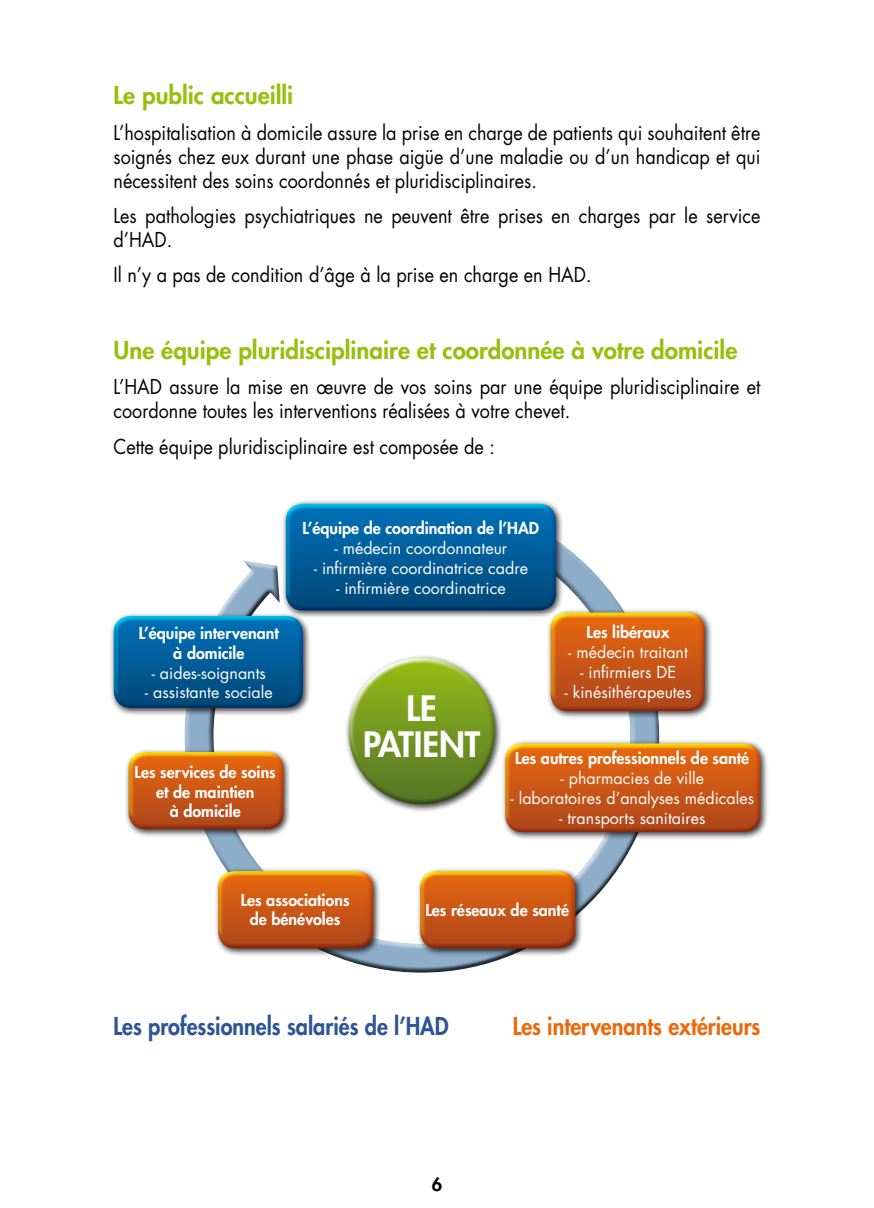
<style>
.page{position:relative;width:874px;height:1208px;background:#fff}
.page>*{position:absolute;margin:0;border:0;box-sizing:border-box;transform-origin:0 0}
.t1{font:800 34px/36px "Futura";color:#fff;text-align:center}
.t2{font:800 24px "Futura";color:#97bf0d}
.t3{font:800 24px "Futura";color:#2f5496;scale:.9 1}
.t4{font:800 24px "Futura";color:#eb690b;scale:.9 1}
.t5{font:20px/24px "Futura";color:#000;scale:.9 1}
.t6{font:800 18px "Futura";color:#000}
.t7{font:16px "Futura";color:#fff}
.t8{font:800 16px/19.2px "Futura";color:#fff;text-align:center}
</style>
<div class="page">
<div style="left:195px;top:530px;width:466px;height:444px;background:#000;opacity:.75"></div>
<div style="left:546px;top:608px;width:166px;height:111px;background:#000;opacity:.75"></div>
<svg style="left:564px;top:609px;width:143px;height:6px"></svg>
<div style="left:549px;top:615px;width:158px;height:98px;background:#ab461b;opacity:.75"></div>
<div style="left:500px;top:739px;width:268px;height:101px;background:#000;opacity:.75"></div>
<svg style="left:504px;top:740px;width:258px;height:6px"></svg>
<div style="left:504px;top:746px;width:259px;height:88px;background:#ab461b;opacity:.75"></div>
<div style="left:415px;top:867px;width:168px;height:90px;background:#000;opacity:.75"></div>
<svg style="left:418px;top:868px;width:159px;height:6px"></svg>
<div style="left:418px;top:874px;width:160px;height:76px;background:#ab461b;opacity:.75"></div>
<div style="left:213px;top:867px;width:168px;height:90px;background:#000;opacity:.75"></div>
<svg style="left:217px;top:868px;width:158px;height:6px"></svg>
<div style="left:217px;top:874px;width:159px;height:76px;background:#ab461b;opacity:.75"></div>
<div style="left:124px;top:747px;width:168px;height:90px;background:#000;opacity:.75"></div>
<svg style="left:127px;top:749px;width:158px;height:6px"></svg>
<div style="left:127px;top:755px;width:160px;height:76px;background:#ab461b;opacity:.75"></div>
<div style="left:109px;top:611px;width:202px;height:105px;background:#000;opacity:.75"></div>
<svg style="left:112px;top:613px;width:193px;height:6px"></svg>
<div style="left:112px;top:619px;width:194px;height:90px;background:#0071b9;opacity:.75"></div>
<div style="left:281px;top:499px;width:283px;height:119px;background:#000;opacity:.75"></div>
<svg style="left:284px;top:501px;width:274px;height:6px;background:#72c9df"></svg>
<div style="left:284px;top:507px;width:274px;height:104px;background:#0071b9;opacity:.75"></div>
<div style="left:344px;top:653px;width:159px;height:160px;background:#000;opacity:.75"></div>
<svg style="left:348px;top:655px;width:141px;height:112px"></svg>
<div style="left:349px;top:675px;width:149px;height:130px;background:#547425;opacity:.75"></div>
<p class="t2" style="left:113px;top:79px;width:181px">Le public accueilli</p>
<p class="t5" style="left:113px;top:120px;width:720px;text-align:justify">L’hospitalisation à domicile assure la prise en charge de patients qui souhaitent être soignés chez eux durant une phase aigüe d’une maladie ou d’un handicap et qui nécessitent des soins coordonnés et pluridisciplinaires.</p>
<p class="t5" style="left:113px;top:203px;width:720px">Les pathologies psychiatriques ne peuvent être prises en charges par le service d’HAD.</p>
<p class="t5" style="left:113px;top:263px;width:532px">Il n’y a pas de condition d’âge à la prise en charge en HAD.</p>
<p class="t2" style="left:113px;top:334px;width:625px">Une équipe pluridisciplinaire et coordonnée à votre domicile</p>
<p class="t5" style="left:113px;top:375px;width:720px">L’HAD assure la mise en œuvre de vos soins par une équipe pluridisciplinaire et coordonne toutes les interventions réalisées à votre chevet.</p>
<p class="t5" style="left:113px;top:434px;width:425px">Cette équipe pluridisciplinaire est composée de :</p>
<p class="t8" style="left:139px;top:623px;width:141px;line-height:20px">L’équipe intervenant à domicile</p>
<p class="t7" style="left:152px;top:662px;width:116px">- aides-soignants</p>
<p class="t7" style="left:145px;top:681px;width:129px">- assistante sociale</p>
<p class="t8" style="left:135px;top:762px;width:143px">Les services de soins et de maintien<br>à domicile</p>
<p class="t8" style="left:302px;top:518px;width:238px">L’équipe de coordination de l’HAD</p>
<p class="t7" style="left:334px;top:537px;width:174px">- médecin coordonnateur</p>
<p class="t7" style="left:313px;top:557px;width:216px">- infirmière coordinatrice cadre</p>
<p class="t7" style="left:336px;top:577px;width:171px">- infirmière coordinatrice</p>
<h1 class="t1" style="left:363px;top:690px;width:119px">LE<br>PATIENT</h1>
<p class="t8" style="left:586px;top:622px;width:84px">Les libéraux</p>
<p class="t7" style="left:568px;top:641px;width:121px">- médecin traitant</p>
<p class="t7" style="left:580px;top:661px;width:97px">- infirmiers DE</p>
<p class="t7" style="left:564px;top:681px;width:128px">- kinésithérapeutes</p>
<p class="t8" style="left:515px;top:748px;width:235px">Les autres professionnels de santé</p>
<p class="t7" style="left:560px;top:767px;width:145px">- pharmacies de ville</p>
<p class="t7" style="left:510px;top:787px;width:245px">- laboratoires d’analyses médicales</p>
<p class="t7" style="left:559px;top:807px;width:148px">- transports sanitaires</p>
<p class="t8" style="left:240px;top:890px;width:110px">Les associations de bénévoles</p>
<p class="t8" style="left:425px;top:900px;width:145px">Les réseaux de santé</p>
<p class="t3" style="left:113px;top:1010px;width:374px">Les professionnels salariés de l’HAD</p>
<p class="t4" style="left:512px;top:1010px;width:277px">Les intervenants extérieurs</p>
<p class="t6" style="left:431px;top:1172px;width:12px">6</p>
</div>
